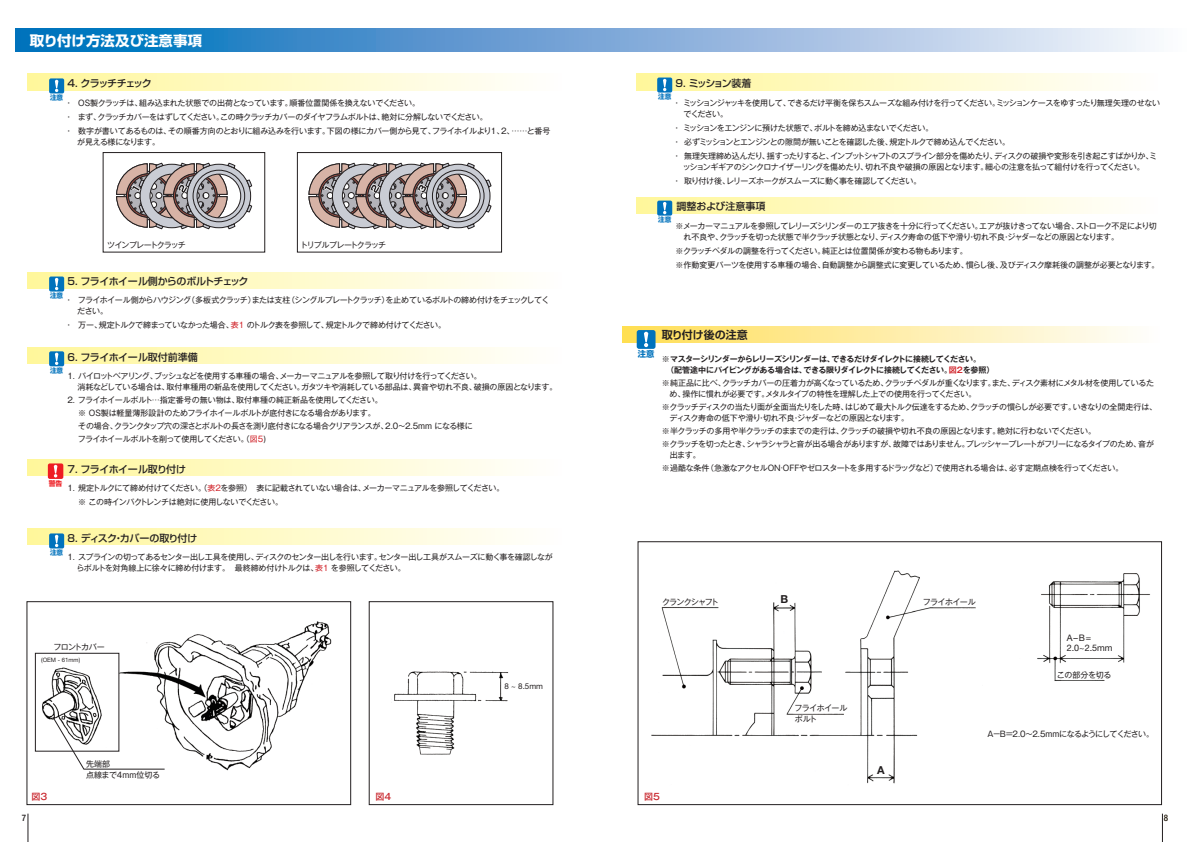
<style>
.page{position:relative;width:1191px;height:842px;background:#fff}
.page>*{position:absolute;margin:0;border:0;box-sizing:border-box;transform-origin:0 0}
.t1{font:700 14px "Shin Go Pr 6 N";color:#fff;scale:1.04 1}
.t2{font:700 11px "Shin Go Pr 6 N De";color:#231f20}
.t3{font:700 11px "Helvetica Neue LT Std";color:#231f20}
.t4{font:500 10px "Shin Go Pr 6 N";letter-spacing:-.05em;color:#231f20}
.t5{font:500 10px "Shin Go Pr 6 N";letter-spacing:-.005em;color:#231f20}
.t6{font:500 10px "Shin Go Pr 6 N";letter-spacing:-.135em;color:#231f20}
.t7{font:500 10px "Shin Go Pr 6 N";letter-spacing:-.165em;color:#231f20}
.t8{font:500 10px "Shin Go Pr 6 N";color:#231f20}
.t9{font:9px/10px "Helvetica Neue LT Std";color:#231f20}
.t10{font:500 9px "Gothic MB101 Pro";color:#c8242b}
.t11{font:500 condensed 9px "Helvetica Neue LT Std";color:#231f20}
.t12{font:500 condensed 9px "Helvetica Neue LT Std";color:#1c1304}
.t13{font:700 8.3px "Shin Go Pr 6 N";color:#0072bc}
.t14{font:8px/11px "Gothic MB101 Pro";letter-spacing:-.055em;color:#231f20}
.t15{font:8px/14px "Gothic MB101 Pro";letter-spacing:-.035em;color:#231f20}
.t16{font:700 8px/11px "Gothic MB101 Pro De";letter-spacing:-.065em;color:#231f20}
.t17{font:8px "Gothic MB101 Pro";letter-spacing:-.075em;color:#231f20}
.t18{font:8px/11px "Gothic MB101 Pro";color:#231f20}
.t19{font:8px "Gothic MB101 Pro";letter-spacing:-.12em;color:#231f20}
.t20{font:8px "Gothic MB101 Pro";letter-spacing:-.115em;color:#231f20}
.t21{font:8px "Gothic MB101 Pro";letter-spacing:-.11em;color:#231f20}
.t22{font:8px "Helvetica Neue LT Std";color:#231f20}
.t23{font:700 6.8px "Shin Go Pr 6 N";color:#ee1d23}
.t24{font:700 6.6px "Shin Go Pr 6 N";color:#0072bc}
.t25{font:6px "Helvetica Neue LT Std";color:#231f20}
.s1{color:#d1232a}
</style>
<div class="page">
<img style="left:651px;top:570px;width:499px;height:214px">
<svg style="left:28px;top:814px;width:1px;height:28px"></svg>
<svg style="left:16px;top:28px;width:1134px;height:23px;background:#74a9d8"></svg>
<div style="left:27px;top:74px;width:539px;height:16px;background:linear-gradient(to right,#fff69a,#fffffe)"></div>
<div style="left:636px;top:74px;width:525px;height:16px;background:linear-gradient(to right,#fef69a,#fffffe)"></div>
<div style="left:636px;top:197px;width:525px;height:16px;background:linear-gradient(to right,#fef69a,#fffffe)"></div>
<div style="left:623px;top:326px;width:538px;height:16px;background:linear-gradient(to right,#fedd56,#fffefd)"></div>
<div style="left:27px;top:347px;width:539px;height:17px;background:linear-gradient(to right,#fff69a,#fffffe)"></div>
<div style="left:27px;top:459px;width:539px;height:16px;background:linear-gradient(to right,#fff699,#fffffe)"></div>
<div style="left:27px;top:272px;width:539px;height:17px;background:linear-gradient(to right,#faf49b,#fffffe)"></div>
<div style="left:27px;top:529px;width:539px;height:16px;background:linear-gradient(to right,#fff79a,#fffffe)"></div>
<div style="left:638px;top:542px;width:523px;height:263px;border:1px solid #231f20"></div>
<div style="left:369px;top:601px;width:184px;height:204px;border:1px solid #231f20"></div>
<img style="left:37px;top:621px;width:295px;height:150px">
<div style="left:35px;top:653px;width:84px;height:98px;border:1px solid #231f20"></div>
<svg style="left:52px;top:717px;width:113px;height:52px"></svg>
<img style="left:394px;top:671px;width:115px;height:84px">
<div style="left:27px;top:601px;width:324px;height:204px;border:1px solid #231f20"></div>
<svg style="left:1162px;top:814px;width:1px;height:28px"></svg>
<div style="left:49px;top:78px;width:15px;height:15px;background:#0072bc;border-radius:2px"></div>
<svg style="left:55px;top:80px;width:3px;height:12px"></svg>
<div style="left:657px;top:78px;width:15px;height:15px;background:#0072bc;border-radius:2px"></div>
<svg style="left:663px;top:79px;width:3px;height:12px"></svg>
<div style="left:657px;top:201px;width:15px;height:15px;background:#0072bc;border-radius:2px"></div>
<svg style="left:663px;top:202px;width:3px;height:12px"></svg>
<div style="left:636px;top:330px;width:19px;height:19px;background:#0072bc;border-radius:2px"></div>
<svg style="left:644px;top:332px;width:4px;height:15px"></svg>
<div style="left:49px;top:277px;width:15px;height:15px;background:#0072bc;border-radius:2px"></div>
<svg style="left:55px;top:278px;width:3px;height:12px"></svg>
<div style="left:49px;top:533px;width:15px;height:15px;background:#0072bc;border-radius:2px"></div>
<svg style="left:55px;top:535px;width:3px;height:12px"></svg>
<div style="left:49px;top:351px;width:15px;height:15px;background:#0072bc;border-radius:2px"></div>
<svg style="left:55px;top:353px;width:3px;height:12px"></svg>
<div style="left:48px;top:463px;width:15px;height:16px;background:#ee1d23;border-radius:2px"></div>
<svg style="left:54px;top:465px;width:3px;height:12px"></svg>
<div style="left:297px;top:152px;width:205px;height:100px;border:1px solid #231f20"></div>
<div style="left:103px;top:152px;width:162px;height:100px;border:1px solid #231f20"></div>
<svg style="left:116px;top:163px;width:136px;height:66px"></svg>
<svg style="left:309px;top:163px;width:182px;height:66px;background:#aba1a1"></svg>
<h1 class="t1" style="left:30px;top:30px;width:167px">取り付け方法及び注意事項</h1>
<p class="t6" style="left:67px;top:75px;width:86px">4. クラッチチェック</p>
<p class="t24" style="left:50px;top:92px;width:15px">注意</p>
<p class="t14" style="left:65px;top:95px;width:487px;line-height:14px">・ OS製クラッチは、組み込まれた状態での出荷となっています。順番位置関係を換えないでください。<br>・ まず、クラッチカバーをはずしてください。この時クラッチカバーのダイヤフラムボルトは、絶対に分解しないでください。<br>・ 数字が書いてあるものは、その順番方向のとおりに組み込みを行います。下図の様にカバー側から見て、フライホイルより1、2、……と番号</p>
<p class="t14" style="left:77px;top:135px;width:84px">が見える様になります。</p>
<p class="t20" style="left:107px;top:239px;width:80px">ツインプレートクラッチ</p>
<p class="t19" style="left:300px;top:239px;width:87px">トリプルプレートクラッチ</p>
<p class="t4" style="left:67px;top:273px;width:183px">5. フライホイール側からのボルトチェック</p>
<p class="t24" style="left:50px;top:290px;width:15px">注意</p>
<p class="t14" style="left:77px;top:294px;width:473px;text-indent:-12px">・ フライホイール側からハウジング（多板式クラッチ）または支柱（シングルプレートクラッチ）を止めているボルトの締め付けをチェックしてください。</p>
<p class="t14" style="left:65px;top:319px;width:383px">・ 万ー、規定トルクで締まっていなかった場合、<span class="s1">表1</span> のトルク表を参照して、規定トルクで締め付けてください。</p>
<p class="t5" style="left:67px;top:349px;width:132px">6. フライホイール取付前準備</p>
<p class="t24" style="left:50px;top:365px;width:15px">注意</p>
<p class="t14" style="left:77px;top:369px;width:481px;text-indent:-10px">1. パイロットベアリング、ブッシュなどを使用する車種の場合、メーカーマニュアルを参照して取り付けを行ってください。<br>消耗などしている場合は、取付車種用の新品を使用してください。ガタツキや消耗している部品は、異音や切れ不良、破損の原因となります。</p>
<p class="t14" style="left:78px;top:392px;width:396px;line-height:13px;text-indent:-10px">2. フライホイールボルト…指定番号の無い物は、取付車種の純正新品を使用してください。<br>※ OS製は軽量薄形設計のためフライホイールボルトが底付きになる場合があります。<br>その場合、クランクタップ穴の深さとボルトの長さを測り底付きになる場合クリアランスが、2.0～2.5mm になる様にフライホイールボルトを削って使用してください。（<span class="s1">図5</span>)</p>
<p class="t4" style="left:67px;top:461px;width:120px">7. フライホイール取り付け</p>
<p class="t23" style="left:49px;top:478px;width:15px">警告</p>
<p class="t14" style="left:78px;top:480px;width:428px;line-height:14px;text-indent:-11px">1. 規定トルクにて締め付けてください。（<span class="s1">表2</span>を参照）　表に記載されていない場合は、メーカーマニュアルを参照してください。※ この時インパクトレンチは絶対に使用しないでください。</p>
<p class="t4" style="left:67px;top:530px;width:132px">8. ディスク・カバーの取り付け</p>
<p class="t24" style="left:50px;top:547px;width:15px">注意</p>
<p class="t14" style="left:77px;top:551px;width:478px;text-indent:-9px">1. スプラインの切ってあるセンター出し工具を使用し、ディスクのセンター出しを行います。センター出し工具がスムーズに動く事を確認しながらボルトを対角線上に徐々に締め付けます。　最終締め付けトルクは、<span class="s1">表1</span> を参照してください。</p>
<p class="t17" style="left:53px;top:640px;width:53px">フロントカバー</p>
<p class="t25" style="left:41px;top:657px;width:41px">(OEM - 61mm)</p>
<p class="t18" style="left:86px;top:757px;width:75px">先端部<br>点線まで4mm位切る</p>
<p class="t22" style="left:504px;top:681px;width:40px">8 ~ 8.5mm</p>
<p class="t7" style="left:675px;top:75px;width:77px">9. ミッション装着</p>
<p class="t24" style="left:658px;top:91px;width:15px">注意</p>
<p class="t14" style="left:683px;top:96px;width:478px;text-indent:-10px">・ ミッションジャッキを使用して、できるだけ平衡を保ちスムーズな組み付けを行ってください。ミッションケースをゆすったり無理矢理のせないでください。</p>
<p class="t14" style="left:673px;top:120px;width:486px;line-height:14px">・ ミッションをエンジンに預けた状態で、ボルトを締め込まないでください。<br>・ 必ずミッションとエンジンとの隙間が無いことを確認した後、規定トルクで締め込んでください。<br>・ 無理矢理締め込んだり、揺すったりすると、インプットシャフトのスプライン部分を傷めたり、ディスクの破損や変形を引き起こすばかりか、ミ</p>
<p class="t14" style="left:673px;top:159px;width:473px;line-height:14px;text-indent:10px">ッションギギアのシンクロナイザーリングを傷めたり、切れ不良や破損の原因となります。細心の注意を払って組付けを行ってください。・ 取り付け後、レリーズホークがスムーズに動く事を確認してください。</p>
<p class="t8" style="left:676px;top:198px;width:91px">調整および注意事項</p>
<p class="t24" style="left:658px;top:214px;width:15px">注意</p>
<p class="t14" style="left:683px;top:219px;width:475px;text-indent:-8px">※メーカーマニュアルを参照してレリーズシリンダーのエア抜きを十分に行ってください。エアが抜けきってない場合、ストローク不足により切れ不良や、クラッチを切った状態で半クラッチ状態となり、ディスク寿命の低下や滑り・切れ不良・ジャダーなどの原因となります。</p>
<p class="t15" style="left:675px;top:243px;width:485px">※クラッチペダルの調整を行ってください。純正とは位置関係が変わる物もあります。<br>※作動変更パーツを使用する車種の場合、自動調整から調整式に変更しているため、慣らし後、及びディスク摩耗後の調整が必要となります。</p>
<h2 class="t2" style="left:661px;top:326px;width:87px">取り付け後の注意</h2>
<p class="t13" style="left:638px;top:347px;width:18px">注意</p>
<p class="t16" style="left:666px;top:352px;width:330px;text-indent:-4px">※ マスターシリンダーからレリーズシリンダーは、できるだけダイレクトに接続してください。<br>（配管途中にパイピングがある場合は、できる限りダイレクトに接続してください。<span class="s1">図2</span>を参照）</p>
<p class="t14" style="left:669px;top:376px;width:486px;text-indent:-8px">※ 純正品に比ベ、クラッチカバーの圧着力が高くなっているため、クラッチペダルが重くなります。また、ディスク素材にメタル材を使用しているため、操作に慣れが必要です。メタルタイプの特性を理解した上での使用を行ってください。</p>
<p class="t14" style="left:669px;top:400px;width:489px;text-indent:-8px">※ クラッチディスクの当たり面が全面当たりをした時、はじめて最大トルク伝達をするため、クラッチの慣らしが必要です。いきなりの全開走行は、ディスク寿命の低下や滑り・切れ不良・ジャダーなどの原因となります。</p>
<p class="t14" style="left:661px;top:423px;width:494px;line-height:13px">※ 半クラッチの多用や半クラッチのままでの走行は、クラッチの破損や切れ不良の原因となります。絶対に行わないでください。<br>※ クラッチを切ったとき、シャラシャラと音が出る場合がありますが、故障ではありません。プレッシャープレートがフリーになるタイプのため、音が</p>
<p class="t14" style="left:661px;top:447px;width:463px;line-height:13px;text-indent:8px">出ます。<br>※ 過酷な条件（急激なアクセルON·OFFやゼロスタートを多用するドラッグなど）で使用される場合は、必す定期点検を行ってください。</p>
<h2 class="t3" style="left:780px;top:592px;width:9px">B</h2>
<p class="t21" style="left:662px;top:595px;width:58px">クランクシャフト</p>
<p class="t14" style="left:923px;top:595px;width:54px">フライホイール</p>
<p class="t14" style="left:794px;top:701px;width:54px">フライホイールボルト</p>
<h2 class="t3" style="left:877px;top:763px;width:9px">A</h2>
<p class="t9" style="left:1066px;top:633px;width:47px">A–B=<br>2.0~2.5mm</p>
<p class="t15" style="left:1057px;top:667px;width:56px">この部分を切る</p>
<p class="t17" style="left:987px;top:727px;width:168px">A－B=2.0～2.5mmになるようにしてください。</p>
<p class="t10" style="left:31px;top:789px;width:17px">図3</p>
<p class="t10" style="left:375px;top:789px;width:17px">図4</p>
<p class="t10" style="left:644px;top:789px;width:17px">図5</p>
<p class="t11" style="left:22px;top:812px;width:6px">7</p>
<p class="t12" style="left:1163px;top:812px;width:6px">8</p>
</div>
